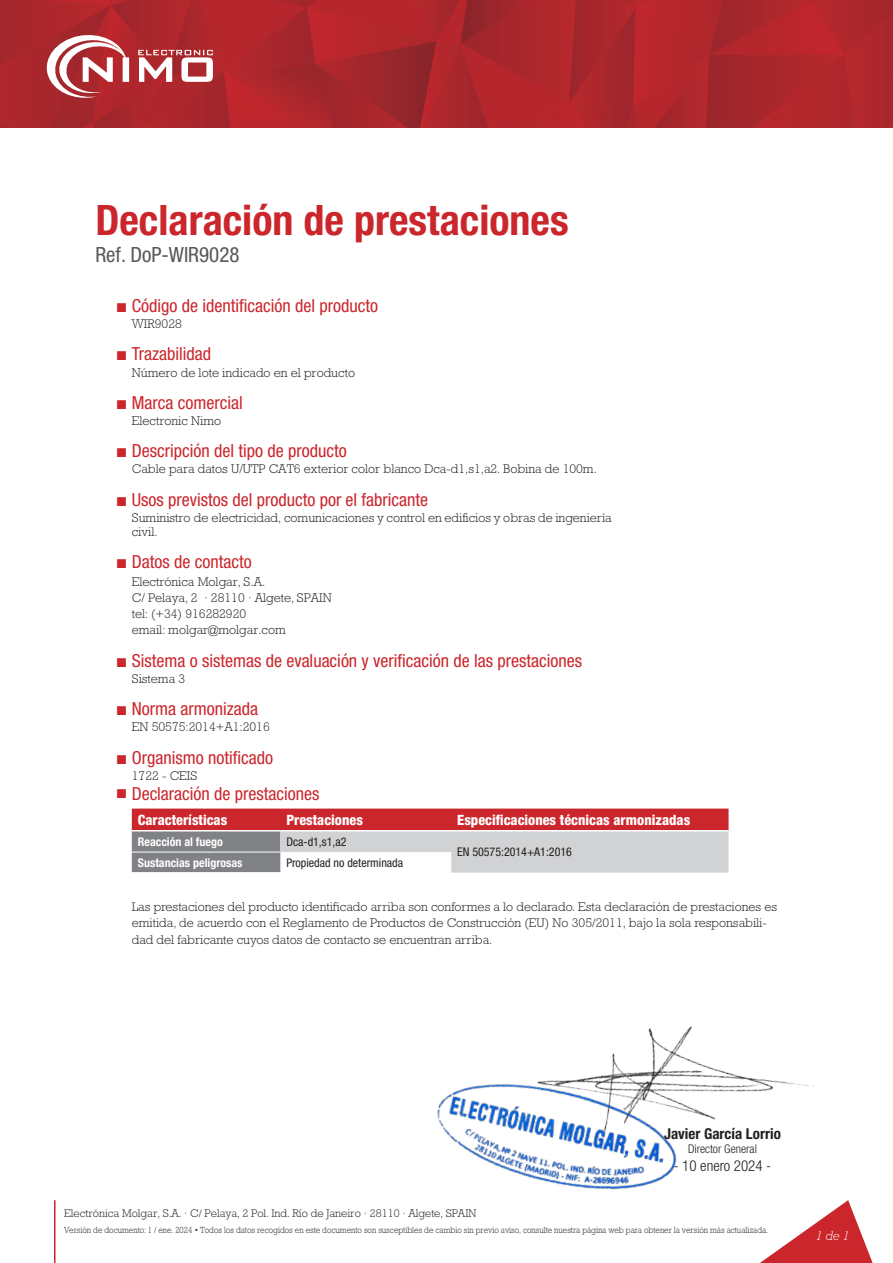
<style>
.page{position:relative;width:893px;height:1263px;background:#fff}
.page>*{position:absolute;margin:0;border:0;box-sizing:border-box;transform-origin:0 0}
.t1{font:700 condensed 42px "Helvetica Neue LT Std";color:#cb262c}
.t2{font:condensed 21px "Helvetica Neue LT Std";color:#57585a}
.Descripcion{font:condensed 18px "Helvetica Neue LT Std";color:#cb262c}
.t3{font:700 condensed 15px "Helvetica Neue LT Std";color:#231f20}
.t4{font:300 condensed 15px "Helvetica Neue LT Std";color:#231f20}
.P-CabCol{font:800 condensed 14.25px "Helvetica Neue LT Std";color:#fff}
.Descripcion-2{font:300 12.75px/16px "Rockwell Std";color:#231f20}
.t5{font:italic 300 12.75px "Rockwell Std";color:#fff}
.P-Celdas{font:condensed 12px "Helvetica Neue LT Std";color:#231f20}
.P-CabFila{font:700 condensed 12px "Helvetica Neue LT Std";color:#fff}
.t6{font:300 condensed 12px "Helvetica Neue LT Std";color:#231f20}
.t7{font:300 11.25px "Rockwell Std";color:#231f20}
.t8{font:300 9px "Rockwell Std";color:#231f20;scale:.89 1}
</style>
<div class="page">
<svg style="left:0;top:0;width:893px;height:128px;background:#ae2c31"></svg>
<img style="left:612px;top:1026px;width:202px;height:94px">
<img style="left:437px;top:1066px;width:251px;height:124px">
<svg style="left:760px;top:1200px;width:113px;height:63px"></svg>
<hr style="left:54px;top:1200px;width:2px;height:63px;background:#cb262c">
<svg style="left:132px;top:808px;width:597px;height:65px;background:#c79094"></svg>
<hr style="left:132px;top:830px;width:148px;height:1px;background:#fff">
<hr style="left:280px;top:830px;width:171px;height:1px;background:#fff">
<hr style="left:451px;top:830px;width:278px;height:1px;background:#fff">
<hr style="left:132px;top:852px;width:148px;height:1px;background:#fff">
<hr style="left:132px;top:872px;width:148px;height:1px;background:#fff">
<p class="t1" style="left:95px;top:195px;width:475px">Declaración de prestaciones</p>
<p class="t2" style="left:95px;top:243px;width:146px">Ref. DoP-WIR9028</p>
<p class="Descripcion" style="left:117px;top:295px;width:263px">■ Código de identificación del producto</p>
<p class="Descripcion-2" style="left:132px;top:316px;width:52px">WIR9028</p>
<p class="Descripcion" style="left:117px;top:344px;width:96px">■ Trazabilidad</p>
<p class="Descripcion-2" style="left:132px;top:364px;width:225px">Número de lote indicado en el producto</p>
<p class="Descripcion" style="left:117px;top:392px;width:127px">■ Marca comercial</p>
<p class="Descripcion-2" style="left:132px;top:412px;width:91px">Electronic Nimo</p>
<p class="Descripcion" style="left:117px;top:440px;width:231px">■ Descripción del tipo de producto</p>
<p class="Descripcion-2" style="left:132px;top:461px;width:467px">Cable para datos U/UTP CAT6 exterior color blanco Dca-d1,s1,a2. Bobina de 100m.</p>
<p class="Descripcion" style="left:117px;top:489px;width:313px">■ Usos previstos del producto por el fabricante</p>
<p class="Descripcion-2" style="left:132px;top:510px;width:481px;line-height:14.5px">Suministro de electricidad, comunicaciones y control en edificios y obras de ingeniería civil.</p>
<p class="Descripcion" style="left:117px;top:552px;width:136px">■ Datos de contacto</p>
<p class="Descripcion-2" style="left:132px;top:574px;width:202px">Electrónica Molgar, S.A.<br>C/ Pelaya, 2 · 28110 · Algete, SPAIN tel: (+34) 916282920<br>email: molgar@molgar.com</p>
<p class="Descripcion" style="left:117px;top:650px;width:467px">■ Sistema o sistemas de evaluación y verificación de las prestaciones</p>
<p class="Descripcion-2" style="left:132px;top:670px;width:55px">Sistema 3</p>
<p class="Descripcion" style="left:117px;top:698px;width:143px">■ Norma armonizada</p>
<p class="Descripcion-2" style="left:132px;top:719px;width:139px">EN 50575:2014+A1:2016</p>
<p class="Descripcion" style="left:117px;top:747px;width:158px">■ Organismo notificado</p>
<p class="Descripcion-2" style="left:132px;top:767px;width:67px">1722 - CEIS</p>
<p class="Descripcion" style="left:117px;top:783px;width:204px">■ Declaración de prestaciones</p>
<p class="P-CabCol" style="left:138px;top:811px;width:91px">Características</p>
<p class="P-CabCol" style="left:286px;top:811px;width:78px">Prestaciones</p>
<p class="P-CabCol" style="left:457px;top:811px;width:235px">Especificaciones técnicas armonizadas</p>
<p class="P-CabFila" style="left:138px;top:834px;width:87px">Reacción al fuego</p>
<p class="P-Celdas" style="left:286px;top:835px;width:62px">Dca-d1,s1,a2</p>
<p class="P-Celdas" style="left:457px;top:845px;width:116px">EN 50575:2014+A1:2016</p>
<p class="P-CabFila" style="left:138px;top:855px;width:106px">Sustancias peligrosas</p>
<p class="P-Celdas" style="left:286px;top:855px;width:118px">Propiedad no determinada</p>
<p class="Descripcion-2" style="left:132px;top:898px;width:647px;line-height:16.5px">Las prestaciones del producto identificado arriba son conformes a lo declarado. Esta declaración de prestaciones es emitida, de acuerdo con el Reglamento de Productos de Construcción (EU) No 305/2011, bajo la sola responsabili&shy;dad del fabricante cuyos datos de contacto se encuentran arriba.</p>
<p class="t3" style="left:664px;top:1124px;width:118px">Javier García Lorrio</p>
<p class="t6" style="left:688px;top:1142px;width:70px">Director General</p>
<p class="t4" style="left:674px;top:1157px;width:99px">- 10 enero 2024 -</p>
<p class="t7" style="left:64px;top:1206px;width:414px">Electrónica Molgar, S.A. · C/ Pelaya, 2 Pol. Ind. Río de Janeiro · 28110 · Algete, SPAIN</p>
<p class="t8" style="left:64px;top:1225px;width:793px">Versión de documento: 1 / ene. 2024 • Todos los datos recogidos en este documento son susceptibles de cambio sin previo aviso, consulte nuestra página web para obtener la versión más actualizada.</p>
<p class="t5" style="left:815px;top:1229px;width:35px">1 de 1</p>
</div>
